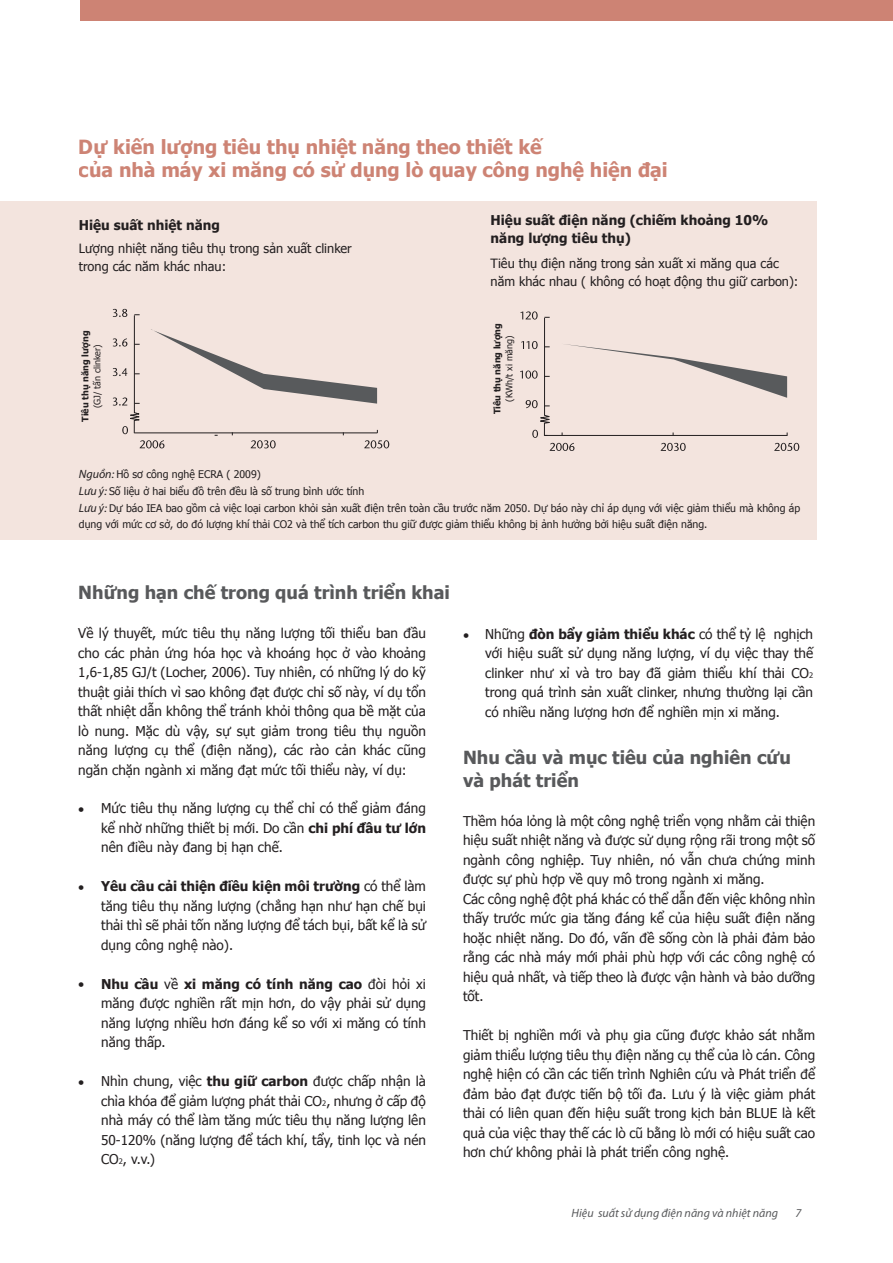
<style>
.page{position:relative;width:893px;height:1263px;background:#fff}
.page>*{position:absolute;margin:0;border:0;box-sizing:border-box;transform-origin:0 0}
.t1{font:700 19.5px/22.5px "Tahoma";color:#c16552}
.t2{font:700 18px/22.5px "Tahoma";color:#58595b}
.t3{font:13.5px/19.5px "Tahoma";color:#231f20;text-align:justify}
.t4{font:700 13.5px/18px "Tahoma";color:#231f20}
.t5{font:12.75px/18px "Tahoma";color:#231f20}
.t6{font:italic 12px "Myriad Pro";color:#58595b}
.t7{font:10.5px/16.5px "Tahoma";color:#231f20}
.t8{font:700 9px "Tahoma";color:#231f20}
.t9{font:9px "Tahoma";color:#231f20}
.s1{font-family:"Myriad Pro";font-style:italic;font-size:12px}
.s2{font-weight:700}
.s3{font-size:7.5px}
</style>
<div class="page">
<div style="left:80px;top:0;width:813px;height:21px;background:#cd8374"></div>
<div style="left:0;top:201px;width:816px;height:339px;background:#f3e4de"></div>
<svg style="left:520px;top:311px;width:279px;height:140px"></svg>
<svg style="left:113px;top:309px;width:276px;height:139px"></svg>
<h1 class="t1" style="left:79px;top:134px;width:590px">Dự kiến lượng tiêu thụ nhiệt năng theo thiết kế<br>của nhà máy xi măng có sử dụng lò quay công nghệ hiện đại</h1>
<p class="t4" style="left:79px;top:215px;width:143px">Hiệu suất nhiệt năng</p>
<p class="t5" style="left:79px;top:238px;width:274px">Lượng nhiệt năng tiêu thụ trong sản xuất clinker trong các năm khác nhau:</p>
<p class="t8" style="left:79px;top:422px;width:93px;rotate:-90deg">Tiêu thụ năng lượng</p>
<p class="t9" style="left:91px;top:408px;width:66px;rotate:-90deg">(GJ/ tấn clinker)</p>
<p class="t7" style="left:79px;top:465px;width:183px"><span class="s1">Nguồn:</span> Hồ sơ công nghệ ECRA ( 2009)</p>
<p class="t4" style="left:491px;top:210px;width:279px">Hiệu suất điện năng (chiếm khoảng 10% năng lượng tiêu thụ)</p>
<p class="t5" style="left:491px;top:253px;width:309px">Tiêu thụ điện năng trong sản xuất xi măng qua các năm khác nhau ( không có hoạt động thu giữ carbon):</p>
<p class="t8" style="left:491px;top:414px;width:93px;rotate:-90deg">Tiêu thụ năng lượng</p>
<p class="t9" style="left:503px;top:402px;width:68px;rotate:-90deg">(KWh/t xi măng)</p>
<p class="t7" style="left:79px;top:483px;width:723px"><span class="s1">Lưu ý:</span> Số liệu ở hai biểu đồ trên đều là số trung bình ước tính<br><span class="s1">Lưu ý:</span> Dự báo IEA bao gồm cả việc loại carbon khỏi sản xuất điện trên toàn cầu trước năm 2050. Dự báo này chỉ áp dụng với việc giảm thiểu mà không áp dụng với mức cơ sở, do đó lượng khí thải CO2 và thể tích carbon thu giữ được giảm thiểu không bị ảnh hưởng bởi hiệu suất điện năng.</p>
<h2 class="t2" style="left:78px;top:580px;width:373px">Những hạn chế trong quá trình triển khai</h2>
<p class="t3" style="left:78px;top:623px;width:349px">Về lý thuyết, mức tiêu thụ năng lượng tối thiểu ban đầu cho các phản ứng hóa học và khoáng học ở vào khoảng 1,6-1,85 GJ/t (Locher, 2006). Tuy nhiên, có những lý do kỹ thuật giải thích vì sao không đạt được chỉ số này, ví dụ tổn thất nhiệt dẫn không thể tránh khỏi thông qua bề mặt của lò nung. Mặc dù vậy, sự sụt giảm trong tiêu thụ nguồn năng lượng cụ thể (điện năng), các rào cản khác cũng ngăn chặn ngành xi măng đạt mức tối thiểu này, ví dụ:</p>
<p class="t3" style="left:78px;top:798px;width:8px">•</p>
<p class="t3" style="left:101px;top:798px;width:326px">Mức tiêu thụ năng lượng cụ thể chỉ có thể giảm đáng kể nhờ những thiết bị mới. Do cần <span class="s2">chi phí đầu tư lớn </span>nên điều này đang bị hạn chế.</p>
<p class="t3" style="left:101px;top:876px;width:326px"><span class="s2">Yêu cầu cải thiện điều kiện môi trường</span> có thể làm tăng tiêu thụ năng lượng (chẳng hạn như hạn chế bụi thải thì sẽ phải tốn năng lượng để tách bụi, bất kể là sử dụng công nghệ nào).</p>
<p class="t3" style="left:101px;top:973px;width:326px"><span class="s2">Nhu cầu</span> về <span class="s2">xi măng có tính năng cao</span> đòi hỏi xi măng được nghiền rất mịn hơn, do vậy phải sử dụng năng lượng nhiều hơn đáng kể so với xi măng có tính năng thấp.</p>
<p class="t3" style="left:101px;top:1071px;width:326px">Nhìn chung, việc <span class="s2">thu giữ carbon</span> được chấp nhận là chìa khóa để giảm lượng phát thải CO<span class="s3">2</span>, nhưng ở cấp độ nhà máy có thể làm tăng mức tiêu thụ năng lượng lên 50-120% (năng lượng để tách khí, tẩy, tinh lọc và nén CO<span class="s3">2</span>, v.v.)</p>
<p class="t3" style="left:78px;top:876px;width:8px">•</p>
<p class="t3" style="left:78px;top:974px;width:8px">•</p>
<p class="t3" style="left:78px;top:1071px;width:8px">•</p>
<p class="t3" style="left:463px;top:624px;width:8px">•</p>
<p class="t3" style="left:485px;top:623px;width:329px">Những <span class="s2">đòn bẩy giảm thiểu khác</span> có thể tỷ lệ nghịch với hiệu suất sử dụng năng lượng, ví dụ việc thay thế clinker như xỉ và tro bay đã giảm thiểu khí thải CO<span class="s3">2 </span>trong quá trình sản xuất clinker, nhưng thường lại cần có nhiều năng lượng hơn để nghiền mịn xi măng.</p>
<h2 class="t2" style="left:463px;top:745px;width:329px">Nhu cầu và mục tiêu của nghiên cứu và phát triển</h2>
<p class="t3" style="left:463px;top:810px;width:354px;text-align:left">Thềm hóa lỏng là một công nghệ triển vọng nhằm cải thiện hiệu suất nhiệt năng và được sử dụng rộng rãi trong một số ngành công nghiệp. Tuy nhiên, nó vẫn chưa chứng minh được sự phù hợp về quy mô trong ngành xi măng.<br>Các công nghệ đột phá khác có thể dẫn đến việc không nhìn thấy trước mức gia tăng đáng kể của hiệu suất điện năng hoặc nhiệt năng. Do đó, vấn đề sống còn là phải đảm bảo rằng các nhà máy mới phải phù hợp với các công nghệ có hiệu quả nhất, và tiếp theo là được vận hành và bảo dưỡng tốt.</p>
<p class="t3" style="left:463px;top:1025px;width:354px">Thiết bị nghiền mới và phụ gia cũng được khảo sát nhằm giảm thiểu lượng tiêu thụ điện năng cụ thể của lò cán. Công nghệ hiện có cần các tiến trình Nghiên cứu và Phát triển để đảm bảo đạt được tiến bộ tối đa. Lưu ý là việc giảm phát thải có liên quan đến hiệu suất trong kịch bản BLUE là kết quả của việc thay thế các lò cũ bằng lò mới có hiệu suất cao hơn chứ không phải là phát triển công nghệ.</p>
<p class="t6" style="left:572px;top:1205px;width:208px">Hiệu suất sử dụng điện năng và nhiệt năng</p>
<p class="t6" style="left:796px;top:1205px;width:7px">7</p>
</div>
